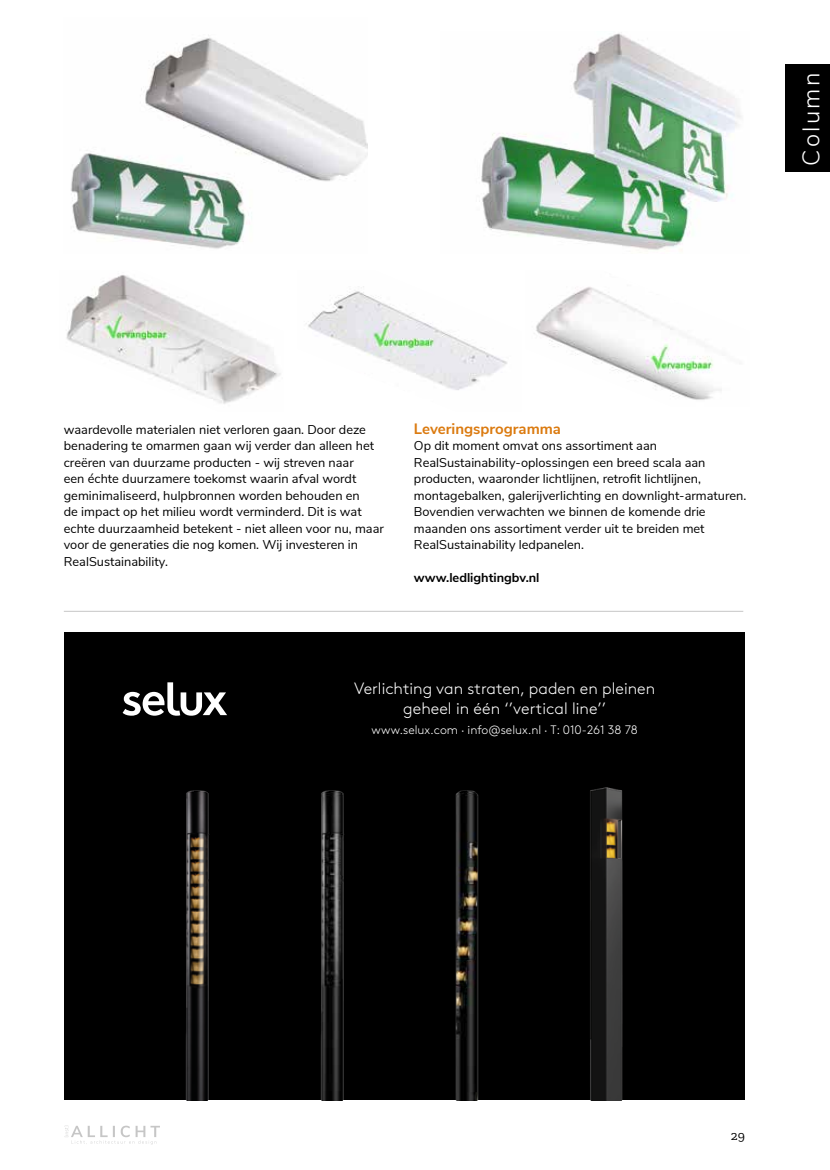
<style>
.page{position:relative;width:830px;height:1170px;background:#fff}
.page>*{position:absolute;margin:0;border:0;box-sizing:border-box;transform-origin:0 0}
.t1{font:300 24px "Nunito Sans";letter-spacing:.1em;color:#fff}
.t2{font:300 16.35px/19.6px "Brown Std";color:#fff;text-align:center}
.t3{font:700 15px "Nunito Sans";color:#db7a0f}
.t4{font:13.5px "Zilla Slab";color:#000}
.t5{font:12.75px/16.5px "Nunito Sans";color:#000}
.t6{font:700 12.75px "Nunito Sans";color:#000}
.t7{font:300 12.3px "Brown Std";color:#fff}
.s1{font-family:"Minion Pro";font-weight:400}
</style>
<div class="page">
<div style="left:64px;top:632px;width:680px;height:467px;background:#000"></div>
<svg style="left:122px;top:682px;width:105px;height:33px"></svg>
<img style="left:173px;top:781px;width:45px;height:318px">
<img style="left:577px;top:783px;width:61px;height:316px">
<img style="left:442px;top:781px;width:45px;height:318px">
<img style="left:307px;top:781px;width:46px;height:318px">
<img style="left:66px;top:275px;width:215px;height:129px">
<img style="left:306px;top:286px;width:201px;height:104px">
<img style="left:534px;top:287px;width:188px;height:113px">
<img style="left:479px;top:33px;width:263px;height:218px">
<div style="left:785px;top:64px;width:44px;height:108px;background:#000"></div>
<hr style="left:64px;top:611px;width:679px;height:1px;background:#c6c6c6">
<img style="left:71px;top:38px;width:296px;height:211px">
<svg style="left:65px;top:1125px;width:95px;height:19px"></svg>
<h1 class="t1" style="left:793px;top:166px;width:95px;rotate:-90deg">Column</h1>
<p class="t5" style="left:64px;top:420px;width:321px">waardevolle materialen niet verloren gaan. Door deze benadering te omarmen gaan wij verder dan alleen het creëren van duurzame producten - wij streven naar<br>een échte duurzamere toekomst waarin afval wordt geminimaliseerd, hulpbronnen worden behouden en<br>de impact op het milieu wordt verminderd. Dit is wat echte duurzaamheid betekent - niet alleen voor nu, maar voor de generaties die nog komen. Wij investeren in RealSustainability.</p>
<p class="t3" style="left:414px;top:417px;width:148px">Leveringsprogramma</p>
<p class="t5" style="left:414px;top:437px;width:334px">Op dit moment omvat ons assortiment aan RealSustainability-oplossingen een breed scala aan producten, waaronder lichtlijnen, retrofit lichtlijnen, montagebalken, galerijverlichting en downlight-armaturen.<br>Bovendien verwachten we binnen de komende drie maanden ons assortiment verder uit te breiden met RealSustainability ledpanelen.</p>
<p class="t6" style="left:414px;top:568px;width:127px">www.ledlightingbv.nl</p>
<p class="t2" style="left:354px;top:678px;width:302px">Verlichting van straten, paden en pleinen geheel in één ‘’vertical line’’</p>
<p class="t7" style="left:371px;top:723px;width:268px">www.selux.com <span class="s1">∙</span> info@selux.nl <span class="s1">∙</span> T: 010-261 38 78</p>
<p class="t4" style="left:730px;top:1128px;width:16px">29</p>
</div>
